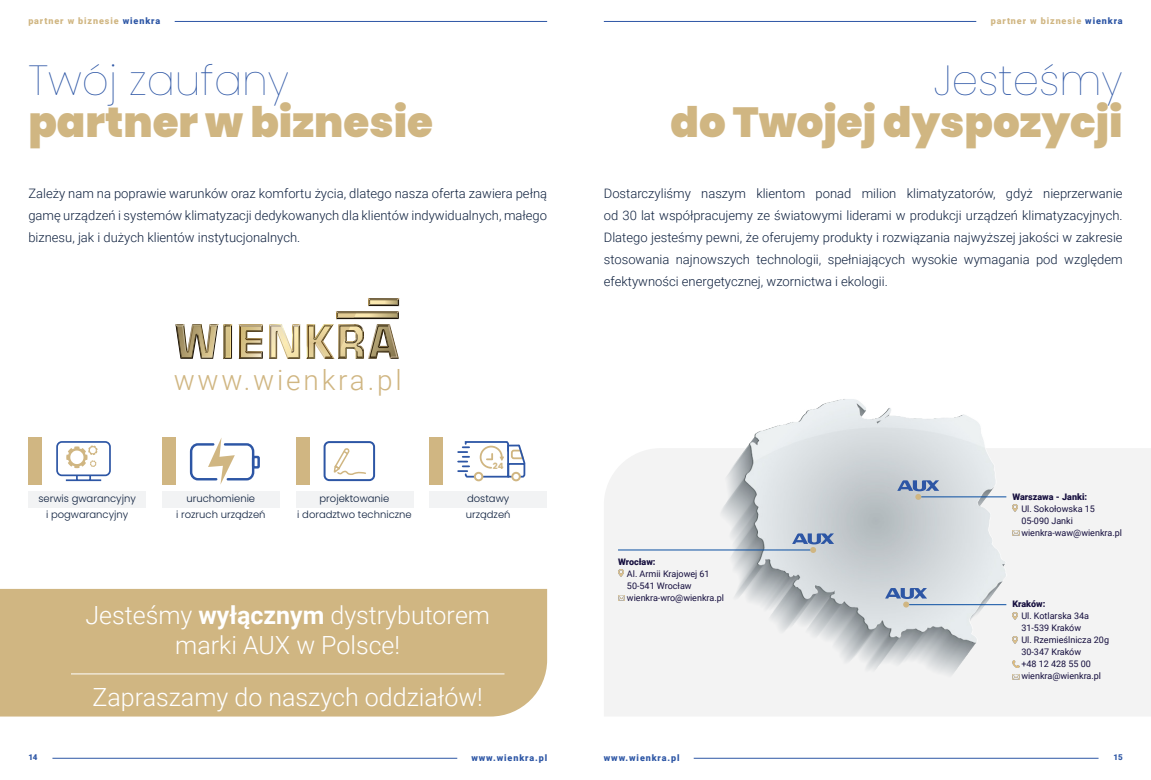
<style>
.page{position:relative;width:1151px;height:780px;background:#fff}
.page>*{position:absolute;margin:0;border:0;box-sizing:border-box;transform-origin:0 0}
.SPREAD{font:900 42px "Poppins";color:#d0b682}
.SPREAD-2{font:100 42px "Poppins";color:#2d56a5}
.t1{font:300 28px "Roboto";letter-spacing:.1em;color:#d0b682}
.t2{font:300 25px/30px "Roboto";color:#fff;text-align:center}
.t3{font:300 13px/22px "Roboto";color:#0d1f3d;text-align:justify}
.Paragraph_Style_3{font:300 10px/16px "Poppins";color:#0d1f3d;text-align:center}
.t4{font:9px "Roboto";color:#140d3d}
.t5{font:900 9px "Roboto";letter-spacing:.1em;color:#d0b682}
.t6{font:900 9px "Roboto";color:#140d3d}
.t7{font:900 9px "Roboto";letter-spacing:.1em;color:#2d56a5}
.Paragraph_Style_3-2{font:700 8.6px "Poppins";color:#d0b682}
.t8{font:900 8px "Roboto";color:#2d56a5}
.s1{color:#2d56a5}
.s2{font-weight:700}
</style>
<div class="page">
<hr style="left:694px;top:758px;width:404px;height:1px;background:#2d56a5">
<hr style="left:604px;top:21px;width:372px;height:1px;background:#2d56a5">
<hr style="left:175px;top:21px;width:372px;height:1px;background:#2d56a5">
<hr style="left:52px;top:758px;width:405px;height:1px;background:#2d56a5">
<svg style="left:307px;top:298px;width:93px;height:61px"></svg>
<svg style="left:239px;top:324px;width:62px;height:35px"></svg>
<svg style="left:175px;top:324px;width:58px;height:35px"></svg>
<div style="left:28px;top:491px;width:118px;height:17px;background:#f2f3f4"></div>
<div style="left:28px;top:437px;width:14px;height:47px;background:#d0b682"></div>
<div style="left:56px;top:441px;width:55px;height:35px;border:2px solid #2d56a5;border-radius:5px"></div>
<hr style="left:66px;top:479px;width:35px;height:2px;background:#2d56a5">
<svg style="left:66px;top:445px;width:32px;height:23px"></svg>
<div style="left:429px;top:491px;width:118px;height:17px;background:#f2f3f4"></div>
<div style="left:429px;top:437px;width:14px;height:47px;background:#d0b682"></div>
<div style="left:474px;top:472px;width:9px;height:9px;border:2px solid #d0b682;border-radius:50%"></div>
<svg style="left:458px;top:441px;width:68px;height:37px"></svg>
<div style="left:511px;top:472px;width:10px;height:9px;border:2px solid #d0b682;border-radius:50%"></div>
<div style="left:296px;top:491px;width:117px;height:17px;background:#f2f3f4"></div>
<div style="left:296px;top:437px;width:13px;height:47px;background:#d0b682"></div>
<div style="left:324px;top:441px;width:51px;height:40px;border:2px solid #2d56a5;border-radius:5px"></div>
<svg style="left:333px;top:448px;width:34px;height:34px"></svg>
<div style="left:162px;top:491px;width:118px;height:17px;background:#f2f3f4"></div>
<div style="left:162px;top:437px;width:14px;height:47px;background:#d0b682"></div>
<div style="left:252px;top:456px;width:8px;height:12px;border:2px solid #2d56a5"></div>
<svg style="left:189px;top:438px;width:67px;height:46px"></svg>
<div style="left:0;top:589px;width:547px;height:127px;background:#d0b682"></div>
<hr style="left:71px;top:673px;width:433px;height:1px;background:#fff">
<div style="left:604px;top:448px;width:547px;height:268px;background:#f3f3f3"></div>
<img style="left:714px;top:399px;width:298px;height:279px">
<svg style="left:618px;top:569px;width:5px;height:7px"></svg>
<svg style="left:1012px;top:505px;width:6px;height:7px"></svg>
<svg style="left:1012px;top:612px;width:6px;height:7px"></svg>
<svg style="left:1012px;top:636px;width:6px;height:7px"></svg>
<svg style="left:618px;top:595px;width:7px;height:5px"></svg>
<svg style="left:1012px;top:530px;width:7px;height:5px"></svg>
<svg style="left:1012px;top:674px;width:7px;height:5px"></svg>
<svg style="left:1012px;top:660px;width:7px;height:7px"></svg>
<svg style="left:897px;top:480px;width:42px;height:20px"></svg>
<svg style="left:792px;top:533px;width:42px;height:20px"></svg>
<svg style="left:885px;top:588px;width:42px;height:19px"></svg>
<hr style="left:921px;top:496px;width:85px;height:1px;background:#0a4fa2">
<hr style="left:909px;top:604px;width:97px;height:1px;background:#0a4fa2">
<hr style="left:618px;top:549px;width:192px;height:1px;background:#0a4fa2">
<p class="t5" style="left:28px;top:14px;width:133px">partner w biznesie <span class="s1">wienkra</span></p>
<p class="t5" style="left:991px;top:15px;width:133px">partner w biznesie <span class="s1">wienkra</span></p>
<p class="SPREAD-2" style="left:28px;top:56px;width:262px">Twój zaufany</p>
<p class="SPREAD" style="left:28px;top:98px;width:406px">partner w biznesie</p>
<p class="SPREAD-2" style="left:934px;top:56px;width:190px">Jesteśmy</p>
<p class="SPREAD" style="left:670px;top:98px;width:454px">do Twojej dyspozycji</p>
<p class="t3" style="left:28px;top:182px;width:520px">Zależy nam na poprawie warunków oraz komfortu życia, dlatego nasza oferta zawiera pełną gamę urządzeń i systemów klimatyzacji dedykowanych dla klientów indywidualnych, małego biznesu, jak i dużych klientów instytucjonalnych.</p>
<p class="t3" style="left:604px;top:182px;width:520px">Dostarczyliśmy naszym klientom ponad milion klimatyzatorów, gdyż nieprzerwanie od 30 lat współpracujemy ze światowymi liderami w produkcji urządzeń klimatyzacyjnych.<br>Dlatego jesteśmy pewni, że oferujemy produkty i rozwiązania najwyższej jakości w zakresie stosowania najnowszych technologii, spełniających wysokie wymagania pod względem efektywności energetycznej, wzornictwa i ekologii.</p>
<p class="t1" style="left:174px;top:360px;width:230px">www.wienkra.pl</p>
<p class="Paragraph_Style_3-2" style="left:493px;top:461px;width:12px">24</p>
<p class="Paragraph_Style_3" style="left:39px;top:490px;width:99px">serwis gwarancyjny i pogwarancyjny</p>
<p class="Paragraph_Style_3" style="left:466px;top:490px;width:46px;text-align:left">dostawy urządzeń</p>
<p class="Paragraph_Style_3" style="left:176px;top:490px;width:91px">uruchomienie<br>i rozruch urządzeń</p>
<p class="Paragraph_Style_3" style="left:297px;top:490px;width:116px">projektowanie<br>i doradztwo techniczne</p>
<p class="t6" style="left:1012px;top:490px;width:76px">Warszawa - Janki:</p>
<p class="t4" style="left:1021px;top:502px;width:75px">Ul. Sokołowska 15</p>
<p class="t4" style="left:1021px;top:514px;width:53px">05-090 Janki</p>
<p class="t4" style="left:1021px;top:526px;width:102px">wienkra-waw@wienkra.pl</p>
<p class="t2" style="left:85px;top:598px;width:406px">Jesteśmy <span class="s2">wyłącznym</span> dystrybutorem marki AUX w Polsce!</p>
<p class="t2" style="left:93px;top:680px;width:392px">Zapraszamy do naszych oddziałów!</p>
<p class="t6" style="left:618px;top:555px;width:39px">Wrocław:</p>
<p class="t4" style="left:627px;top:567px;width:84px">Al. Armii Krajowej 61</p>
<p class="t4" style="left:627px;top:579px;width:66px">50-541 Wrocław</p>
<p class="t4" style="left:627px;top:591px;width:99px">wienkra-wro@wienkra.pl</p>
<p class="t6" style="left:1012px;top:597px;width:35px">Kraków:</p>
<p class="t4" style="left:1021px;top:609px;width:69px">Ul. Kotlarska 34a</p>
<p class="t4" style="left:1021px;top:621px;width:61px">31-539 Kraków</p>
<p class="t4" style="left:1021px;top:633px;width:89px">Ul. Rzemieślnicza 20g</p>
<p class="t4" style="left:1021px;top:645px;width:61px">30-347 Kraków</p>
<p class="t4" style="left:1021px;top:657px;width:71px">+48 12 428 55 00</p>
<p class="t4" style="left:1021px;top:669px;width:81px">wienkra@wienkra.pl</p>
<p class="t8" style="left:28px;top:751px;width:11px">14</p>
<p class="t7" style="left:471px;top:751px;width:77px">www.wienkra.pl</p>
<p class="t7" style="left:604px;top:751px;width:77px">www.wienkra.pl</p>
<p class="t8" style="left:1113px;top:751px;width:11px">15</p>
</div>
